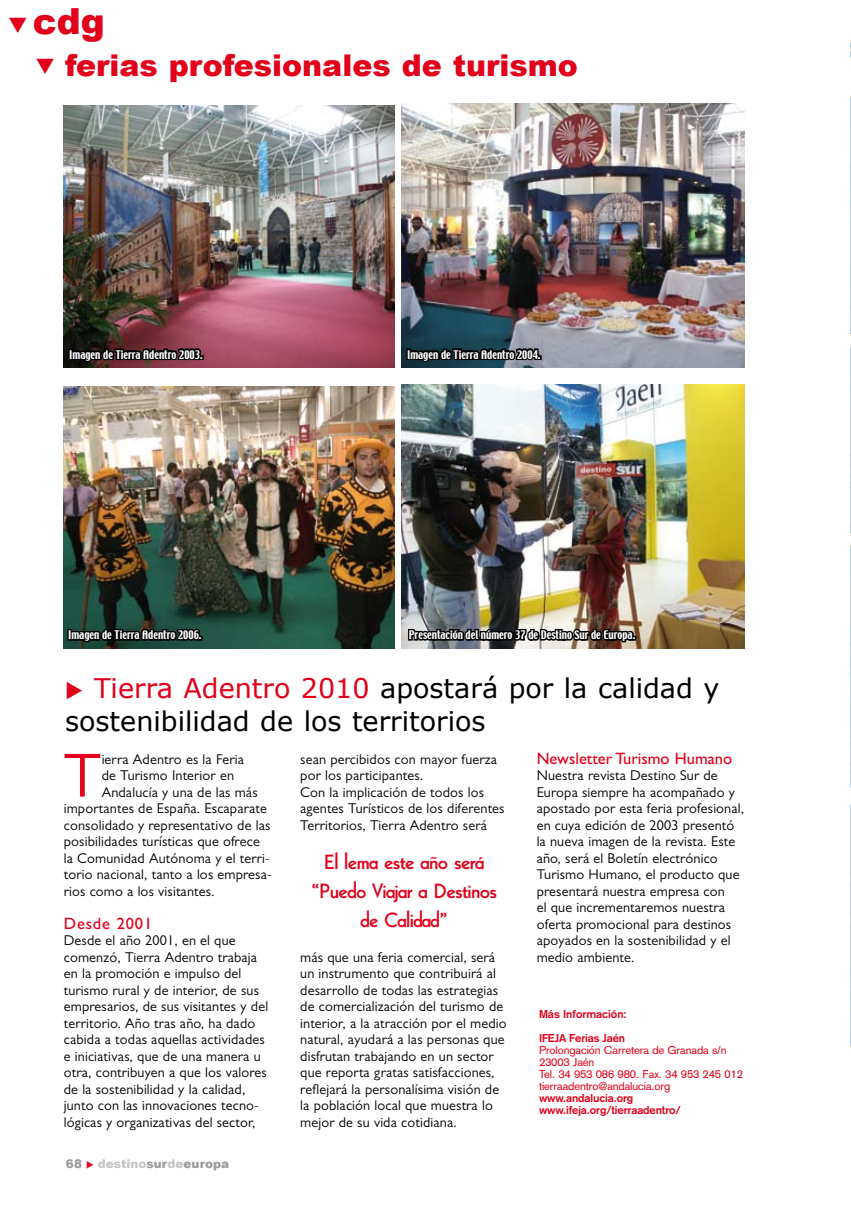
<style>
.page{position:relative;width:851px;height:1212px;background:#fff}
.page>*{position:absolute;margin:0;border:0;box-sizing:border-box;transform-origin:0 0}
.t1{font:62.7px "Gill Sans";color:#e2001a}
.t2{font:900 36px "Arial";color:#e2001a}
.t3{font:900 30px "Arial";color:#e2001a}
.t4{font:27px/33px "Verdana";color:#000}
.t5{font:24px/29px "Cable";color:#e2001a;text-align:center}
.t6{font:16.5px "Gill Sans";color:#e2001a}
.t7{font:16.5px "Gill Sans";letter-spacing:.05em;color:#e2001a}
.t8{font:14.25px/16.5px "Gill Sans";letter-spacing:.01em;color:#000}
.t9{font:900 12px "Arial";color:#9c9d9f}
.t10{font:11.25px/12px "Akzidenz Grotesk";letter-spacing:-.01em;color:#e2001a}
.t11{font:700 11.25px/24px "Akzidenz Grotesk";letter-spacing:-.01em;color:#e2001a}
.t12{font:10.5px "Techno";color:#fff}
.s1{color:#e2001a}
.s2{color:#c5c6c8}
</style>
<div class="page">
<img style="left:401px;top:104px;width:343px;height:264px">
<img style="left:64px;top:105px;width:331px;height:263px">
<img style="left:401px;top:384px;width:343px;height:264px">
<img style="left:64px;top:386px;width:331px;height:262px">
<div style="left:406px;top:348px;width:5px;height:12px;border:3px solid #000"></div>
<svg style="left:408px;top:317px;width:133px;height:51px;background:#2d4752"></svg>
<div style="left:68px;top:348px;width:5px;height:12px;border:3px solid #000"></div>
<svg style="left:70px;top:317px;width:134px;height:51px;background:#4c272a"></svg>
<div style="left:67px;top:629px;width:5px;height:11px;border:3px solid #000"></div>
<svg style="left:69px;top:597px;width:134px;height:52px;background:#18352b"></svg>
<img style="left:406px;top:626px;width:230px;height:23px">
<img style="left:850px;top:41px;width:1px;height:1006px">
<h2 class="t2" style="left:33px;top:-5px;width:74px">cdg</h2>
<h3 class="t3" style="left:65px;top:43px;width:514px">ferias profesionales de turismo</h3>
<p class="t12" style="left:69px;top:347px;width:135px">Imagen de Tierra Adentro 2003.</p>
<p class="t12" style="left:407px;top:347px;width:135px">Imagen de Tierra Adentro 2004.</p>
<p class="t12" style="left:68px;top:628px;width:135px">Imagen de Tierra Adentro 2006.</p>
<p class="t12" style="left:409px;top:628px;width:228px">Presentación del número 37 de Destino Sur de Europa.</p>
<h3 class="t4" style="left:65px;top:672px;width:655px"><span class="s1">◆ Tierra Adentro 2010</span> apostará por la calidad y sostenibilidad de los territorios</h3>
<h1 class="t1" style="left:64px;top:739px;width:39px">T</h1>
<p class="t8" style="left:102px;top:750px;width:144px">ierra Adentro es la Feria</p>
<p class="t8" style="left:102px;top:767px;width:134px">de Turismo Interior en</p>
<p class="t8" style="left:102px;top:783px;width:157px">Andalucía y una de las más</p>
<p class="t8" style="left:64px;top:800px;width:205px">importantes de España. Escaparate</p>
<p class="t8" style="left:64px;top:816px;width:208px">consolidado y representativo de las</p>
<p class="t8" style="left:64px;top:833px;width:197px">posibilidades turísticas que ofrece</p>
<p class="t8" style="left:64px;top:849px;width:207px">la Comunidad Autónoma y el terri-</p>
<p class="t8" style="left:64px;top:866px;width:209px">torio nacional, tanto a los empresa-</p>
<p class="t8" style="left:64px;top:882px;width:152px">rios como a los visitantes.</p>
<p class="t7" style="left:64px;top:913px;width:90px">Desde 2001</p>
<p class="t8" style="left:64px;top:932px;width:206px">Desde el año 2001, en el que comenzó, Tierra Adentro trabaja en la promoción e impulso del turismo rural y de interior, de sus empresarios, de sus visitantes y del territorio. Año tras año, ha dado cabida a todas aquellas actividades e iniciativas, que de una manera u otra, contribuyen a que los valores de la sostenibilidad y la calidad, junto con las innovaciones tecno&shy;lógicas y organizativas del sector,</p>
<p class="t9" style="left:66px;top:1155px;width:165px">68 <span class="s1">◆</span> <span class="s2">destino</span>sur<span class="s2">de</span>europa</p>
<p class="t8" style="left:300px;top:750px;width:206px">sean percibidos con mayor fuerza por los participantes.<br>Con la implicación de todos los agentes Turísticos de los diferentes<br>Territorios, Tierra Adentro será</p>
<h3 class="t5" style="left:311px;top:847px;width:187px">El lema este año será “Puedo Viajar a Destinos de Calidad”</h3>
<p class="t8" style="left:300px;top:948px;width:208px">más que una feria comercial, será un instrumento que contribuirá al desarrollo de todas las estrategias de comercialización del turismo de interior, a la atracción por el medio natural, ayudará a las personas que disfrutan trabajando en un sector que reporta gratas satisfacciones, reflejará la personalísima visión de la población local que muestra lo mejor de su vida cotidiana.</p>
<p class="t6" style="left:536px;top:748px;width:197px">Newsletter Turismo Humano</p>
<p class="t8" style="left:536px;top:767px;width:209px">Nuestra revista Destino Sur de<br>Europa siempre ha acompañado y apostado por esta feria profesional, en cuya edición de 2003 presentó la nueva imagen de la revista. Este año, será el Boletín electrónico<br>Turismo Humano, el producto que presentará nuestra empresa con<br>el que incrementaremos nuestra oferta promocional para destinos apoyados en la sostenibilidad y el medio ambiente.</p>
<p class="t11" style="left:539px;top:1002px;width:89px">Más Información:<br>IFEJA Ferias Jaén</p>
<p class="t10" style="left:539px;top:1044px;width:205px">Prolongación Carretera de Granada s/n<br>23003 Jaén<br>Tel. 34 953 086 980. Fax. 34 953 245 012 tierraadentro@andalucia.org</p>
<p class="t11" style="left:539px;top:1092px;width:143px;line-height:12px">www.andalucia.org www.ifeja.org/tierraadentro/</p>
</div>
